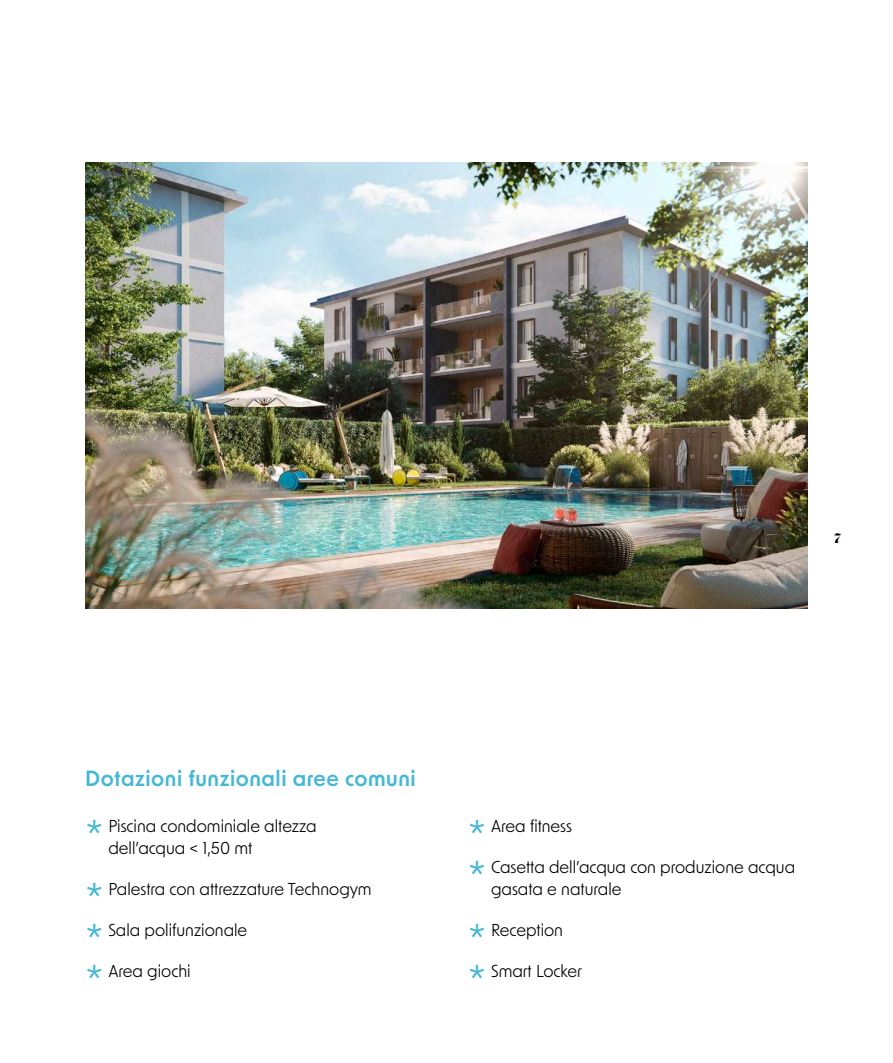
<style>
.page{position:relative;width:893px;height:1063px;background:#fff}
.page>*{position:absolute;margin:0;border:0;box-sizing:border-box;transform-origin:0 0}
.t1{font:39px "New Order";color:#45b8d4}
.t2{font:600 21px "New Order";letter-spacing:.025em;color:#45b8d4}
.t3{font:16.5px/21.3px "New Order";color:#000}
.t4{font:15px "Didoni URWD";color:#000}
</style>
<div class="page">
<img style="left:85px;top:162px;width:723px;height:447px">
<p class="t4" style="left:833px;top:530px;width:10px">7</p>
<p class="t2" style="left:85px;top:764px;width:332px">Dotazioni funzionali aree comuni</p>
<p class="t3" style="left:108px;top:815px;width:210px">Piscina condominiale altezza dell’acqua &lt; 1,50 mt</p>
<p class="t3" style="left:108px;top:877px;width:265px">Palestra con attrezzature Technogym</p>
<p class="t3" style="left:108px;top:918px;width:140px">Sala polifunzionale</p>
<p class="t3" style="left:108px;top:959px;width:84px">Area giochi</p>
<p class="t3" style="left:491px;top:815px;width:82px">Area fitness</p>
<p class="t3" style="left:491px;top:856px;width:306px">Casetta dell’acqua con produzione acqua gasata e naturale</p>
<p class="t3" style="left:491px;top:918px;width:73px">Reception</p>
<p class="t3" style="left:491px;top:959px;width:92px">Smart Locker</p>
<h1 class="t1" style="left:85px;top:809px;width:20px">*</h1>
<h1 class="t1" style="left:468px;top:809px;width:20px">*</h1>
<h1 class="t1" style="left:468px;top:850px;width:20px">*</h1>
<h1 class="t1" style="left:85px;top:873px;width:20px">*</h1>
<h1 class="t1" style="left:85px;top:913px;width:20px">*</h1>
<h1 class="t1" style="left:468px;top:913px;width:20px">*</h1>
<h1 class="t1" style="left:85px;top:954px;width:20px">*</h1>
<h1 class="t1" style="left:468px;top:954px;width:20px">*</h1>
</div>
